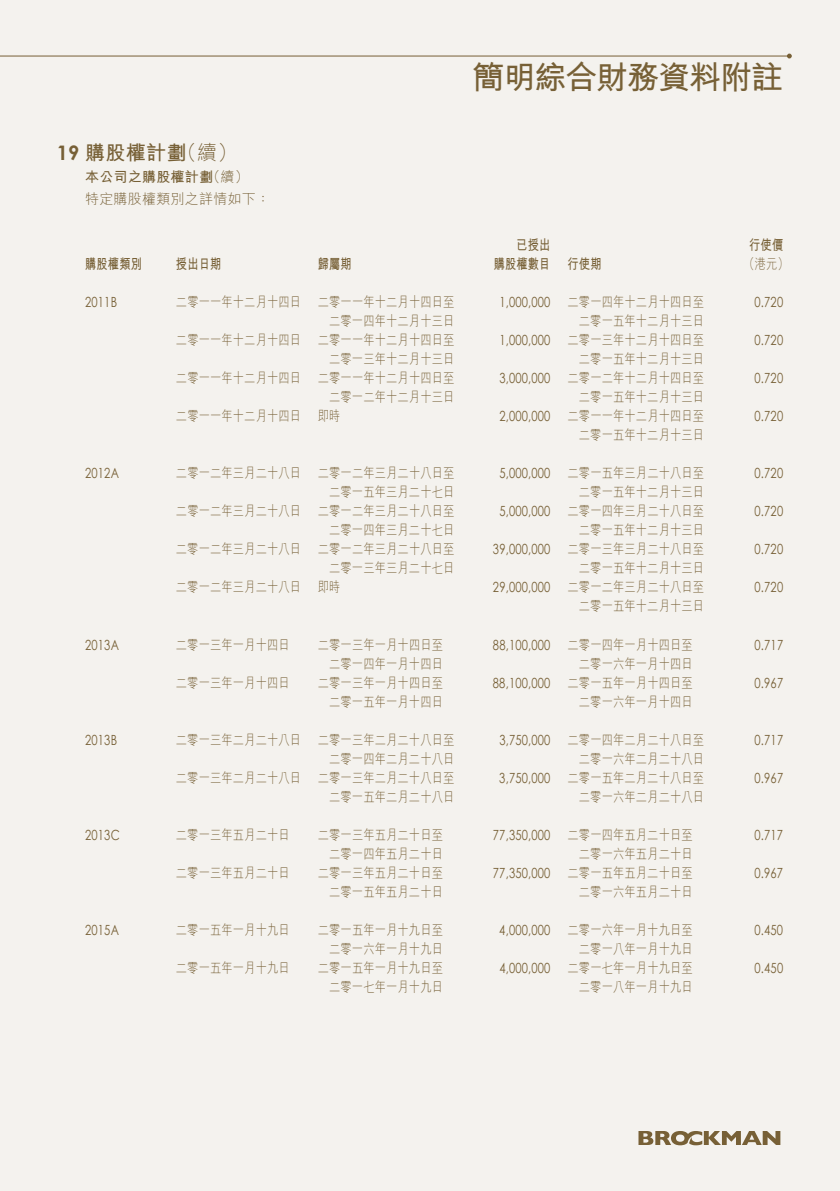
<style>
.page{position:relative;width:840px;height:1191px;background:#fff}
.page>*{position:absolute;margin:0;border:0;box-sizing:border-box;transform-origin:0 0}
.t1{font:32px "M Hei HK Bold E Ten B5 H";letter-spacing:-.035em;color:#776036}
.t2{font:20px "M Hei HK Bold E Ten B5 H";letter-spacing:.015em;color:#776036}
.t3{font:14px/19px "M Hei HK Light E Ten B5 H";letter-spacing:.015em;color:#776036;text-align:right;scale:.8 1}
.t4{font:14px "Century Gothic";letter-spacing:.015em;color:#776036;scale:.8 1}
.t5{font:14px/19px "M Hei HK Bold E Ten B5 H";letter-spacing:.015em;color:#776036;scale:.8 1}
.t6{font:14px "M Hei HK Light E Ten B5 H";letter-spacing:.015em;color:#776036}
.t7{font:14px "M Hei HK Bold E Ten B5 H";letter-spacing:.015em;color:#776036}
.s1{font-family:"Century Gothic";font-weight:700}
.s2{font-family:"M Hei HK Light E Ten B5 H"}
.s3{font-family:"Century Gothic"}
</style>
<div class="page">
<div style="left:0;top:0;width:839px;height:1191px;background:#f4f2ee"></div>
<svg style="left:638px;top:1131px;width:142px;height:14px"></svg>
<hr style="left:0;top:56px;width:789px;height:1px;background:#776036">
<svg style="left:786px;top:54px;width:5px;height:4px"></svg>
<h2 class="t2" style="left:57px;top:145px;width:182px"><span class="s1">19</span> 購股權計劃<span class="s2">（續）</span></h2>
<p class="t7" style="left:85px;top:171px;width:165px">本公司之購股權計劃<span class="s2">（續）</span></p>
<p class="t6" style="left:85px;top:193px;width:186px">特定購股權類別之詳情如下：</p>
<p class="t5" style="left:85px;top:256px;width:72px">購股權類別</p>
<p class="t5" style="left:176px;top:256px;width:58px">授出日期</p>
<p class="t5" style="left:317px;top:256px;width:44px">歸屬期</p>
<h1 class="t1" style="left:472px;top:65px;width:312px">簡明綜合財務資料附註</h1>
<p class="t5" style="left:493px;top:237px;width:136px;text-indent:23px">已授出<br>購股權數目 行使期</p>
<p class="t5" style="left:748px;top:237px;width:44px">行使價</p>
<p class="t3" style="left:743px;top:256px;width:58px">（港元）</p>
<p class="t4" style="left:85px;top:293px;width:41px">2011B</p>
<p class="t3" style="left:176px;top:294px;width:349px">二零一一年十二月十四日 二零一一年十二月十四日至二零一四年十二月十三日</p>
<p class="t3" style="left:499px;top:294px;width:257px"><span class="s3">1,000,000</span> 二零一四年十二月十四日至二零一五年十二月十三日</p>
<p class="t4" style="left:754px;top:293px;width:37px">0.720</p>
<p class="t3" style="left:176px;top:332px;width:349px">二零一一年十二月十四日 二零一一年十二月十四日至二零一三年十二月十三日</p>
<p class="t3" style="left:499px;top:332px;width:257px"><span class="s3">1,000,000</span> 二零一三年十二月十四日至二零一五年十二月十三日</p>
<p class="t4" style="left:754px;top:331px;width:37px">0.720</p>
<p class="t3" style="left:176px;top:370px;width:349px">二零一一年十二月十四日 二零一一年十二月十四日至二零一二年十二月十三日</p>
<p class="t3" style="left:499px;top:370px;width:257px"><span class="s3">3,000,000</span> 二零一二年十二月十四日至二零一五年十二月十三日</p>
<p class="t4" style="left:754px;top:369px;width:37px">0.720</p>
<p class="t3" style="left:176px;top:408px;width:207px">二零一一年十二月十四日 即時</p>
<p class="t3" style="left:499px;top:408px;width:257px"><span class="s3">2,000,000</span> 二零一一年十二月十四日至二零一五年十二月十三日</p>
<p class="t4" style="left:754px;top:407px;width:37px">0.720</p>
<p class="t4" style="left:85px;top:464px;width:44px">2012A</p>
<p class="t3" style="left:176px;top:465px;width:349px">二零一二年三月二十八日 二零一二年三月二十八日至二零一五年三月二十七日</p>
<p class="t3" style="left:499px;top:465px;width:257px"><span class="s3">5,000,000</span> 二零一五年三月二十八日至二零一五年十二月十三日</p>
<p class="t4" style="left:754px;top:464px;width:37px">0.720</p>
<p class="t3" style="left:176px;top:503px;width:349px">二零一二年三月二十八日 二零一二年三月二十八日至二零一四年三月二十七日</p>
<p class="t3" style="left:499px;top:503px;width:257px"><span class="s3">5,000,000</span> 二零一四年三月二十八日至二零一五年十二月十三日</p>
<p class="t4" style="left:754px;top:502px;width:37px">0.720</p>
<p class="t3" style="left:176px;top:541px;width:349px">二零一二年三月二十八日 二零一二年三月二十八日至二零一三年三月二十七日</p>
<p class="t3" style="left:492px;top:541px;width:265px"><span class="s3">39,000,000</span> 二零一三年三月二十八日至二零一五年十二月十三日</p>
<p class="t4" style="left:754px;top:540px;width:37px">0.720</p>
<p class="t3" style="left:176px;top:579px;width:207px">二零一二年三月二十八日 即時</p>
<p class="t3" style="left:492px;top:579px;width:265px"><span class="s3">29,000,000</span> 二零一二年三月二十八日至二零一五年十二月十三日</p>
<p class="t4" style="left:754px;top:578px;width:37px">0.720</p>
<p class="t4" style="left:85px;top:635px;width:44px">2013A</p>
<p class="t3" style="left:176px;top:636px;width:144px">二零一三年一月十四日</p>
<p class="t3" style="left:317px;top:636px;width:158px">二零一三年一月十四日至二零一四年一月十四日</p>
<p class="t3" style="left:492px;top:636px;width:251px"><span class="s3">88,100,000</span> 二零一四年一月十四日至二零一六年一月十四日</p>
<p class="t4" style="left:754px;top:635px;width:37px">0.717</p>
<p class="t3" style="left:176px;top:674px;width:144px">二零一三年一月十四日</p>
<p class="t3" style="left:317px;top:674px;width:158px">二零一三年一月十四日至二零一五年一月十四日</p>
<p class="t3" style="left:492px;top:674px;width:251px"><span class="s3">88,100,000</span> 二零一五年一月十四日至二零一六年一月十四日</p>
<p class="t4" style="left:754px;top:673px;width:37px">0.967</p>
<p class="t4" style="left:85px;top:730px;width:41px">2013B</p>
<p class="t3" style="left:176px;top:731px;width:349px">二零一三年二月二十八日 二零一三年二月二十八日至二零一四年二月二十八日</p>
<p class="t3" style="left:499px;top:731px;width:257px"><span class="s3">3,750,000</span> 二零一四年二月二十八日至二零一六年二月二十八日</p>
<p class="t4" style="left:754px;top:730px;width:37px">0.717</p>
<p class="t3" style="left:176px;top:769px;width:349px">二零一三年二月二十八日 二零一三年二月二十八日至二零一五年二月二十八日</p>
<p class="t3" style="left:499px;top:769px;width:257px"><span class="s3">3,750,000</span> 二零一五年二月二十八日至二零一六年二月二十八日</p>
<p class="t4" style="left:754px;top:768px;width:37px">0.967</p>
<p class="t4" style="left:85px;top:825px;width:45px">2013C</p>
<p class="t3" style="left:176px;top:826px;width:144px">二零一三年五月二十日</p>
<p class="t3" style="left:317px;top:826px;width:158px">二零一三年五月二十日至二零一四年五月二十日</p>
<p class="t3" style="left:492px;top:826px;width:251px"><span class="s3">77,350,000</span> 二零一四年五月二十日至二零一六年五月二十日</p>
<p class="t4" style="left:754px;top:825px;width:37px">0.717</p>
<p class="t3" style="left:176px;top:864px;width:144px">二零一三年五月二十日</p>
<p class="t3" style="left:317px;top:864px;width:158px">二零一三年五月二十日至二零一五年五月二十日</p>
<p class="t3" style="left:492px;top:864px;width:251px"><span class="s3">77,350,000</span> 二零一五年五月二十日至二零一六年五月二十日</p>
<p class="t4" style="left:754px;top:863px;width:37px">0.967</p>
<p class="t4" style="left:85px;top:920px;width:44px">2015A</p>
<p class="t3" style="left:176px;top:921px;width:144px">二零一五年一月十九日</p>
<p class="t3" style="left:317px;top:921px;width:158px">二零一五年一月十九日至二零一六年一月十九日</p>
<p class="t3" style="left:499px;top:921px;width:243px"><span class="s3">4,000,000</span> 二零一六年一月十九日至二零一八年一月十九日</p>
<p class="t4" style="left:754px;top:920px;width:37px">0.450</p>
<p class="t3" style="left:176px;top:959px;width:144px">二零一五年一月十九日</p>
<p class="t3" style="left:317px;top:959px;width:158px">二零一五年一月十九日至二零一七年一月十九日</p>
<p class="t3" style="left:499px;top:959px;width:243px"><span class="s3">4,000,000</span> 二零一七年一月十九日至二零一八年一月十九日</p>
<p class="t4" style="left:754px;top:958px;width:37px">0.450</p>
</div>
